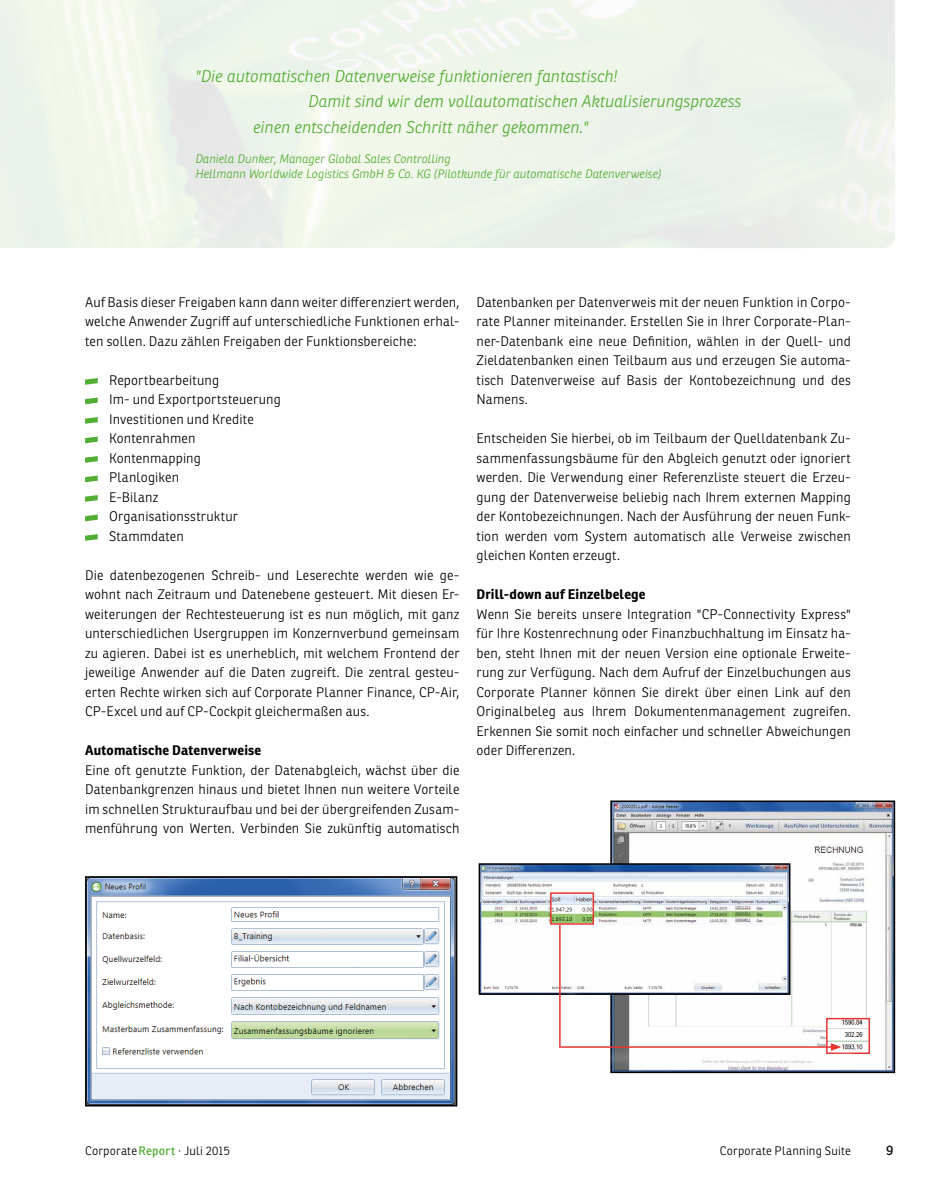
<style>
.page{position:relative;width:936px;height:1191px;background:#fff}
.page>*{position:absolute;margin:0;border:0;box-sizing:border-box;transform-origin:0 0}
.t1{font:italic 300 16.5px "Ronnia";color:#52ae32}
.t2{font:300 13.5px/19.5px "Ronnia";letter-spacing:.01em;color:#000;text-align:justify}
.t3{font:700 13.5px "Ronnia";letter-spacing:.01em;color:#000}
.t4{font:13.5px "Ronnia";color:#000}
.t5{font:italic 300 12px/15px "Ronnia";color:#52ae32}
.t6{font:300 12px "Ronnia";letter-spacing:.015em;color:#000}
.s1{font-weight:400;color:#52ae32}
</style>
<div class="page">
<svg style="left:85px;top:378px;width:13px;height:7px"></svg>
<svg style="left:85px;top:397px;width:13px;height:7px"></svg>
<svg style="left:85px;top:417px;width:13px;height:7px"></svg>
<svg style="left:85px;top:436px;width:13px;height:7px"></svg>
<svg style="left:85px;top:456px;width:13px;height:7px"></svg>
<svg style="left:85px;top:475px;width:13px;height:7px"></svg>
<svg style="left:85px;top:495px;width:13px;height:7px"></svg>
<svg style="left:85px;top:514px;width:13px;height:7px"></svg>
<svg style="left:85px;top:534px;width:13px;height:7px"></svg>
<img style="left:88px;top:879px;width:366px;height:224px">
<div style="left:85px;top:876px;width:372px;height:230px;border:2px solid #000"></div>
<img style="left:613px;top:803px;width:279px;height:267px">
<div style="left:610px;top:800px;width:285px;height:273px;border:2px solid #000"></div>
<img style="left:481px;top:866px;width:306px;height:125px">
<div style="left:478px;top:863px;width:312px;height:131px;border:2px solid #000"></div>
<img style="left:553px;top:895px;width:38px;height:26px">
<div style="left:550px;top:892px;width:44px;height:32px;border:2px solid #e73431"></div>
<img style="left:829px;top:1020px;width:38px;height:31px">
<div style="left:826px;top:1017px;width:44px;height:37px;border:2px solid #e73431"></div>
<div style="left:561px;top:928px;width:18px;height:137px;background:#fff"></div>
<hr style="left:559px;top:924px;width:1px;height:123px;background:#e73431">
<div style="left:564px;top:1046px;width:294px;height:22px;background:#fff;opacity:.75"></div>
<hr style="left:560px;top:1046px;width:273px;height:1px;background:#e73431">
<svg style="left:830px;top:1043px;width:11px;height:7px"></svg>
<p class="t1" style="left:195px;top:66px;width:423px">"Die automatischen Datenverweise funktionieren fantastisch!</p>
<p class="t1" style="left:308px;top:91px;width:434px">Damit sind wir dem vollautomatischen Aktualisierungsprozess</p>
<p class="t1" style="left:253px;top:117px;width:337px">einen entscheidenden Schritt näher gekommen."</p>
<p class="t5" style="left:195px;top:151px;width:468px">Daniela Dunker, Manager Global Sales Controlling<br>Hellmann Worldwide Logistics GmbH &amp; Co. KG (Pilotkunde für automatische Datenverweise)</p>
<p class="t2" style="left:85px;top:292px;width:376px">Auf Basis dieser Freigaben kann dann weiter differenziert werden, welche Anwender Zugriff auf unterschiedliche Funktionen erhal&shy;ten sollen. Dazu zählen Freigaben der Funktionsbereiche:</p>
<p class="t2" style="left:109px;top:370px;width:173px;text-align:left">Reportbearbeitung<br>Im- und Exportportsteuerung<br>Investitionen und Kredite<br>Kontenrahmen<br>Kontenmapping<br>Planlogiken<br>E-Bilanz<br>Organisationsstruktur<br>Stammdaten</p>
<p class="t2" style="left:85px;top:565px;width:376px">Die datenbezogenen Schreib- und Leserechte werden wie ge&shy;wohnt nach Zeitraum und Datenebene gesteuert. Mit diesen Er&shy;weiterungen der Rechtesteuerung ist es nun möglich, mit ganz unterschiedlichen Usergruppen im Konzernverbund gemeinsam zu agieren. Dabei ist es unerheblich, mit welchem Frontend der jeweilige Anwender auf die Daten zugreift. Die zentral gesteu&shy;erten Rechte wirken sich auf Corporate Planner Finance, CP-Air, CP-Excel und auf CP-Cockpit gleichermaßen aus.</p>
<p class="t3" style="left:85px;top:742px;width:178px">Automatische Datenverweise</p>
<p class="t2" style="left:85px;top:760px;width:376px">Eine oft genutzte Funktion, der Datenabgleich, wächst über die Datenbankgrenzen hinaus und bietet Ihnen nun weitere Vorteile im schnellen Strukturaufbau und bei der übergreifenden Zusam&shy;menführung von Werten. Verbinden Sie zukünftig automatisch</p>
<p class="t2" style="left:476px;top:292px;width:376px">Datenbanken per Datenverweis mit der neuen Funktion in Corpo&shy;rate Planner miteinander. Erstellen Sie in Ihrer Corporate-Plan&shy;ner-Datenbank eine neue Definition, wählen in der Quell- und Zieldatenbanken einen Teilbaum aus und erzeugen Sie automa&shy;tisch Datenverweise auf Basis der Kontobezeichnung und des Namens.</p>
<p class="t2" style="left:476px;top:428px;width:376px">Entscheiden Sie hierbei, ob im Teilbaum der Quelldatenbank Zu&shy;sammenfassungsbäume für den Abgleich genutzt oder ignoriert werden. Die Verwendung einer Referenzliste steuert die Erzeu&shy;gung der Datenverweise beliebig nach Ihrem externen Mapping der Kontobezeichnungen. Nach der Ausführung der neuen Funk&shy;tion werden vom System automatisch alle Verweise zwischen gleichen Konten erzeugt.</p>
<p class="t3" style="left:476px;top:586px;width:171px">Drill-down auf Einzelbelege</p>
<p class="t2" style="left:476px;top:604px;width:376px">Wenn Sie bereits unsere Integration "CP-Connectivity Express" für Ihre Kostenrechnung oder Finanzbuchhaltung im Einsatz ha&shy;ben, steht Ihnen mit der neuen Version eine optionale Erweite&shy;rung zur Verfügung. Nach dem Aufruf der Einzelbuchungen aus Corporate Planner können Sie direkt über einen Link auf den Originalbeleg aus Ihrem Dokumentenmanagement zugreifen.<br>Erkennen Sie somit noch einfacher und schneller Abweichungen oder Differenzen.</p>
<p class="t6" style="left:85px;top:1143px;width:146px">Corporate<span class="s1">Report</span> · Juli 2015</p>
<p class="t6" style="left:719px;top:1143px;width:132px">Corporate Planning Suite</p>
<p class="t4" style="left:886px;top:1142px;width:9px">9</p>
</div>
